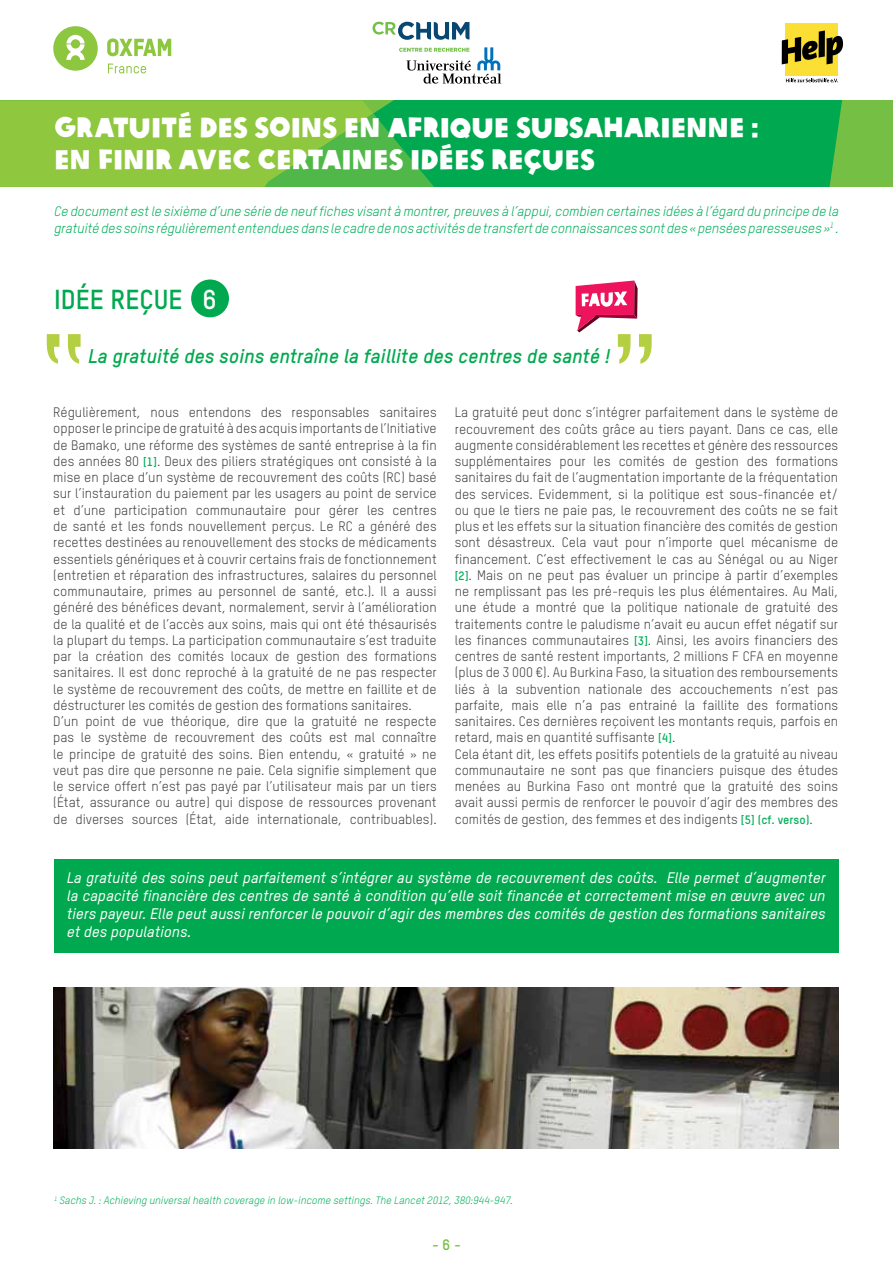
<style>
.page{position:relative;width:893px;height:1263px;background:#fff}
.page>*{position:absolute;margin:0;border:0;box-sizing:border-box;transform-origin:0 0}
.t1{font:27px/32.4px "Oxfam Global Headline";color:#fff}
.t2{font:700 27px "Oxfam TSTARPRO";color:#00a94f}
.t3{font:italic 700 19.5px "Oxfam TSTARPRO";color:#00a94f}
.t4{font:italic 500 15px/18px "Oxfam TSTARPRO";color:#fff;text-align:justify}
.t5{font:700 15px "Oxfam TSTARPRO";color:#75c044}
.t6{font:13.5px/16.2px "Oxfam TSTARPRO";color:#414042}
.t7{font:italic 13.5px/16.2px "Oxfam TSTARPRO";letter-spacing:-.005em;color:#00af5a}
.t8{font:italic 10.5px "Oxfam TSTARPRO";color:#00af5a}
.s1{color:#fff}
.s2{font-weight:700;font-size:12px;color:#00af5a}
</style>
<div class="page">
<div style="left:191px;top:279px;width:38px;height:38px;background:#00a94f;border-radius:50%"></div>
<img style="left:53px;top:988px;width:785px;height:160px">
<div style="left:54px;top:859px;width:784px;height:94px;background:#00a94f"></div>
<svg style="left:373px;top:101px;width:520px;height:86px;background:#20af4b"></svg>
<div style="left:0;top:101px;width:373px;height:13px;background:#8fc73e"></div>
<svg style="left:0;top:114px;width:734px;height:73px;background:#47b746"></svg>
<svg style="left:53px;top:26px;width:45px;height:45px"></svg>
<svg style="left:108px;top:64px;width:38px;height:9px"></svg>
<svg style="left:107px;top:38px;width:64px;height:18px"></svg>
<svg style="left:47px;top:334px;width:34px;height:30px"></svg>
<svg style="left:576px;top:280px;width:76px;height:84px"></svg>
<div style="left:786px;top:23px;width:52px;height:53px;background:#fcdf34"></div>
<svg style="left:782px;top:30px;width:61px;height:34px"></svg>
<svg style="left:786px;top:78px;width:52px;height:4px"></svg>
<svg style="left:399px;top:47px;width:102px;height:37px"></svg>
<svg style="left:372px;top:22px;width:97px;height:18px"></svg>
<h1 class="t1" style="left:54px;top:108px;width:706px">GRATUITÉ DES SOINS EN AFRIQUE SUBSAHARIENNE :<br>EN FINIR AVEC CERTAINES IDÉES REÇUES</h1>
<p class="t7" style="left:54px;top:202px;width:786px">Ce document est le sixième d’une série de neuf fiches visant à montrer, preuves à l’appui, combien certaines idées à l’égard du principe de la gratuité des soins régulièrement entendues dans le cadre de nos activités de transfert de connaissances sont des « pensées paresseuses »<sup>1</sup> .</p>
<h1 class="t2" style="left:54px;top:279px;width:164px">IDÉE REÇUE <span class="s1">6</span></h1>
<h2 class="t3" style="left:88px;top:341px;width:524px">La gratuité des soins entraîne la faillite des centres de santé !</h2>
<p class="t6" style="left:53px;top:403px;width:385px">Régulièrement, nous entendons des responsables sanitaires opposer le principe de gratuité à des acquis importants de l’Initiative de Bamako, une réforme des systèmes de santé entreprise à la fin des années 80 <span class="s2">[1]</span>. Deux des piliers stratégiques ont consisté à la mise en place d’un système de recouvrement des coûts (RC) basé sur l’instauration du paiement par les usagers au point de service et d’une participation communautaire pour gérer les centres de santé et les fonds nouvellement perçus. Le RC a généré des recettes destinées au renouvellement des stocks de médicaments essentiels génériques et à couvrir certains frais de fonctionnement (entretien et réparation des infrastructures, salaires du personnel communautaire, primes au personnel de santé, etc.). Il a aussi généré des bénéfices devant, normalement, servir à l’amélioration de la qualité et de l’accès aux soins, mais qui ont été thésaurisés la plupart du temps. La participation communautaire s’est traduite par la création des comités locaux de gestion des formations sanitaires. Il est donc reproché à la gratuité de ne pas respecter le système de recouvrement des coûts, de mettre en faillite et de déstructurer les comités de gestion des formations sanitaires.<br>D’un point de vue théorique, dire que la gratuité ne respecte pas le système de recouvrement des coûts est mal connaître le principe de gratuité des soins. Bien entendu, « gratuité » ne veut pas dire que personne ne paie. Cela signifie simplement que le service offert n’est pas payé par l’utilisateur mais par un tiers (État, assurance ou autre) qui dispose de ressources provenant de diverses sources (État, aide internationale, contribuables).</p>
<p class="t6" style="left:455px;top:403px;width:385px">La gratuité peut donc s’intégrer parfaitement dans le système de recouvrement des coûts grâce au tiers payant. Dans ce cas, elle augmente considérablement les recettes et génère des ressources supplémentaires pour les comités de gestion des formations sanitaires du fait de l’augmentation importante de la fréquentation des services. Evidemment, si la politique est sous-financée et/ ou que le tiers ne paie pas, le recouvrement des coûts ne se fait plus et les effets sur la situation financière des comités de gestion sont désastreux. Cela vaut pour n’importe quel mécanisme de financement. C’est effectivement le cas au Sénégal ou au Niger <span class="s2">[2]</span>. Mais on ne peut pas évaluer un principe à partir d’exemples ne remplissant pas les pré-requis les plus élémentaires. Au Mali, une étude a montré que la politique nationale de gratuité des traitements contre le paludisme n’avait eu aucun effet négatif sur les finances communautaires <span class="s2">[3]</span>. Ainsi, les avoirs financiers des centres de santé restent importants, 2 millions F CFA en moyenne (plus de 3 000 €). Au Burkina Faso, la situation des remboursements liés à la subvention nationale des accouchements n’est pas parfaite, mais elle n’a pas entrainé la faillite des formations sanitaires. Ces dernières reçoivent les montants requis, parfois en retard, mais en quantité suffisante <span class="s2">[4]</span>.<br>Cela étant dit, les effets positifs potentiels de la gratuité au niveau communautaire ne sont pas que financiers puisque des études menées au Burkina Faso ont montré que la gratuité des soins avait aussi permis de renforcer le pouvoir d’agir des membres des comités de gestion, des femmes et des indigents <span class="s2">[5] (cf. verso)</span>.</p>
<p class="t4" style="left:67px;top:867px;width:760px">La gratuité des soins peut parfaitement s’intégrer au système de recouvrement des coûts. Elle permet d’augmenter la capacité financière des centres de santé à condition qu’elle soit financée et correctement mise en œuvre avec un tiers payeur. Elle peut aussi renforcer le pouvoir d’agir des membres des comités de gestion des formations sanitaires et des populations.</p>
<p class="t8" style="left:54px;top:1192px;width:461px"><sup>1</sup> Sachs J. : Achieving universal health coverage in low-income settings. The Lancet 2012, 380:944-947.</p>
<p class="t5" style="left:432px;top:1233px;width:30px">- 6 -</p>
</div>
